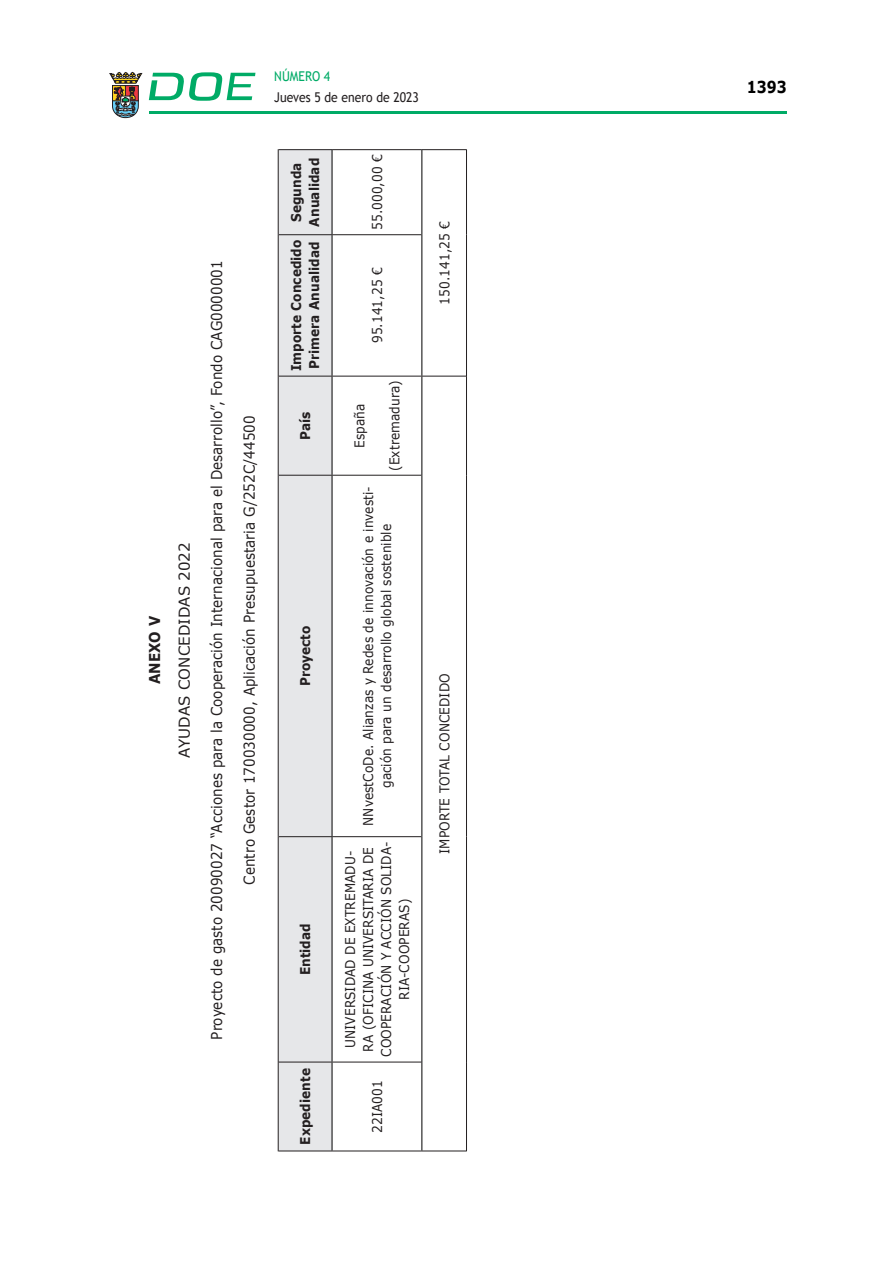
<style>
.page{position:relative;width:893px;height:1263px;background:#fff}
.page>*{position:absolute;margin:0;border:0;box-sizing:border-box;transform-origin:0 0}
.t1{font:700 16.5px "Verdana";color:#000;scale:.85 1}
.CUERPO_DE_TEXTO{font:15px "Verdana";letter-spacing:.005em;color:#231f20;scale:.9 1}
.CUERPO_DE_TEXTO-2{font:15px "Verdana";letter-spacing:.005em;color:#231f20}
.CUERPO_DE_TEXTO-3{font:700 15px "Verdana";letter-spacing:.005em;color:#231f20;scale:.9 1}
.CUERPO_DE_TEXTO-4{font:13.5px/18px "Verdana";letter-spacing:.005em;color:#231f20;text-align:center;scale:.9 1}
.TABLATITULO{font:700 13.5px "Verdana";letter-spacing:.005em;color:#231f20;scale:.9 1}
.t2{font:13.5px "Trebuchet MS";color:#231f20;scale:.9 1}
.t3{font:13.5px "Trebuchet MS";color:#00ab67;scale:.9 1}
</style>
<div class="page">
<hr style="left:149px;top:111px;width:638px;height:3px;background:#00ab66">
<svg style="left:109px;top:72px;width:33px;height:46px"></svg>
<svg style="left:149px;top:72px;width:106px;height:29px"></svg>
<div style="left:279px;top:150px;width:53px;height:1000px;background:#e6e7e9"></div>
<hr style="left:332px;top:1062px;width:1px;height:88px;background:#000001">
<hr style="left:332px;top:837px;width:1px;height:225px;background:#000001">
<hr style="left:332px;top:476px;width:1px;height:360px;background:#000001">
<hr style="left:332px;top:376px;width:1px;height:99px;background:#000001">
<hr style="left:332px;top:235px;width:1px;height:141px;background:#000001">
<hr style="left:332px;top:150px;width:1px;height:84px;background:#000001">
<hr style="left:421px;top:1062px;width:1px;height:88px;background:#000001">
<hr style="left:421px;top:837px;width:1px;height:225px;background:#000001">
<hr style="left:421px;top:475px;width:1px;height:362px;background:#000001">
<hr style="left:421px;top:376px;width:1px;height:99px;background:#000001">
<hr style="left:421px;top:235px;width:1px;height:141px;background:#000001">
<hr style="left:421px;top:150px;width:1px;height:85px;background:#000001">
<hr style="left:278px;top:1062px;width:1px;height:89px;background:#231f20">
<hr style="left:279px;top:1150px;width:53px;height:1px;background:#231f20">
<hr style="left:278px;top:837px;width:1px;height:225px;background:#231f20">
<hr style="left:279px;top:1062px;width:53px;height:1px;background:#231f20">
<hr style="left:278px;top:475px;width:1px;height:362px;background:#231f20">
<hr style="left:279px;top:836px;width:53px;height:1px;background:#231f20">
<hr style="left:278px;top:376px;width:1px;height:99px;background:#231f20">
<hr style="left:279px;top:475px;width:53px;height:1px;background:#231f20">
<hr style="left:278px;top:235px;width:1px;height:141px;background:#231f20">
<hr style="left:279px;top:376px;width:53px;height:1px;background:#231f20">
<hr style="left:278px;top:149px;width:1px;height:86px;background:#231f20">
<hr style="left:279px;top:234px;width:53px;height:1px;background:#231f20">
<hr style="left:279px;top:149px;width:53px;height:1px;background:#231f20">
<hr style="left:332px;top:1150px;width:90px;height:1px;background:#231f20">
<hr style="left:332px;top:1062px;width:89px;height:1px;background:#231f20">
<hr style="left:332px;top:836px;width:89px;height:1px;background:#231f20">
<hr style="left:332px;top:475px;width:89px;height:1px;background:#231f20">
<hr style="left:332px;top:376px;width:90px;height:1px;background:#231f20">
<hr style="left:332px;top:234px;width:89px;height:1px;background:#231f20">
<hr style="left:332px;top:149px;width:90px;height:1px;background:#231f20">
<hr style="left:422px;top:1150px;width:44px;height:1px;background:#231f20">
<hr style="left:422px;top:376px;width:44px;height:1px;background:#231f20">
<hr style="left:422px;top:149px;width:44px;height:1px;background:#231f20">
<hr style="left:466px;top:1062px;width:1px;height:89px;background:#231f20">
<hr style="left:466px;top:837px;width:1px;height:225px;background:#231f20">
<hr style="left:466px;top:475px;width:1px;height:362px;background:#231f20">
<hr style="left:466px;top:376px;width:1px;height:99px;background:#231f20">
<hr style="left:466px;top:235px;width:1px;height:141px;background:#231f20">
<hr style="left:466px;top:149px;width:1px;height:86px;background:#231f20">
<p class="t3" style="left:274px;top:67px;width:64px">NÚMERO 4</p>
<p class="t2" style="left:274px;top:88px;width:162px">Jueves 5 de enero de 2023</p>
<p class="CUERPO_DE_TEXTO-3" style="left:144px;top:684px;width:77px;rotate:-90deg">ANEXO V</p>
<p class="CUERPO_DE_TEXTO-2" style="left:174px;top:758px;width:217px;rotate:-90deg">AYUDAS CONCEDIDAS 2022</p>
<p class="CUERPO_DE_TEXTO" style="left:207px;top:1040px;width:867px;rotate:-90deg">Proyecto de gasto 20090027 “Acciones para la Cooperación Internacional para el Desarrollo”, Fondo CAG0000001</p>
<p class="CUERPO_DE_TEXTO" style="left:239px;top:885px;width:523px;rotate:-90deg">Centro Gestor 170030000, Aplicación Presupuestaria G/252C/44500</p>
<p class="TABLATITULO" style="left:287px;top:222px;width:68px;rotate:-90deg">Segunda</p>
<p class="TABLATITULO" style="left:305px;top:227px;width:78px;rotate:-90deg">Anualidad</p>
<p class="TABLATITULO" style="left:287px;top:371px;width:148px;rotate:-90deg">Importe Concedido</p>
<p class="TABLATITULO" style="left:305px;top:369px;width:143px;rotate:-90deg">Primera Anualidad</p>
<p class="TABLATITULO" style="left:296px;top:440px;width:33px;rotate:-90deg">País</p>
<p class="TABLATITULO" style="left:296px;top:686px;width:69px;rotate:-90deg">Proyecto</p>
<p class="TABLATITULO" style="left:296px;top:975px;width:59px;rotate:-90deg">Entidad</p>
<p class="TABLATITULO" style="left:296px;top:1145px;width:87px;rotate:-90deg">Expediente</p>
<p class="CUERPO_DE_TEXTO-4" style="left:368px;top:230px;width:85px;rotate:-90deg">55.000,00 €</p>
<p class="CUERPO_DE_TEXTO-4" style="left:368px;top:343px;width:85px;rotate:-90deg">95.141,25 €</p>
<p class="CUERPO_DE_TEXTO-4" style="left:351px;top:448px;width:51px;rotate:-90deg">España</p>
<p class="CUERPO_DE_TEXTO-4" style="left:386px;top:471px;width:102px;rotate:-90deg">(Extremadura)</p>
<p class="CUERPO_DE_TEXTO-4" style="left:359px;top:826px;width:379px;rotate:-90deg">NNvestCoDe. Alianzas y Redes de innovación e investi&shy;gación para un desarrollo global sostenible</p>
<p class="CUERPO_DE_TEXTO-4" style="left:341px;top:1057px;width:241px;rotate:-90deg">UNIVERSIDAD DE EXTREMADU-<br>RA (OFICINA UNIVERSITARIA DE<br>COOPERACIÓN Y ACCIÓN SOLIDA-<br>RIA-COOPERAS)</p>
<p class="CUERPO_DE_TEXTO-4" style="left:368px;top:1133px;width:60px;rotate:-90deg">22IA001</p>
<p class="CUERPO_DE_TEXTO-4" style="left:435px;top:305px;width:94px;rotate:-90deg">150.141,25 €</p>
<p class="CUERPO_DE_TEXTO-4" style="left:435px;top:854px;width:202px;rotate:-90deg">IMPORTE TOTAL CONCEDIDO</p>
<p class="t1" style="left:747px;top:75px;width:48px">1393</p>
</div>
